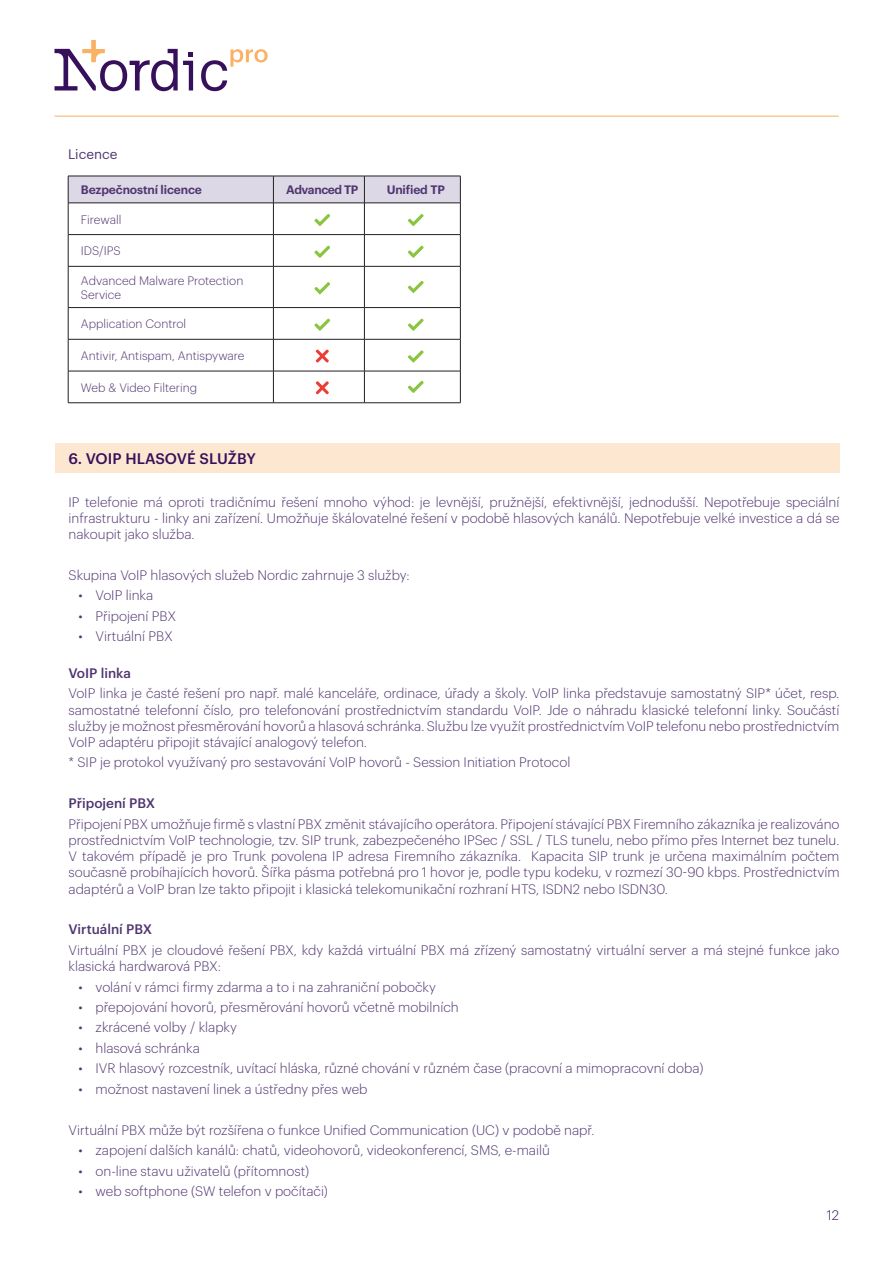
<style>
.page{position:relative;width:893px;height:1263px;background:#fff}
.page>*{position:absolute;margin:0;border:0;box-sizing:border-box;transform-origin:0 0}
.t1{font:500 15px "Graphik";color:#36105b}
.t2{font:300 13.5px/16.2px "Graphik";color:#503671;text-align:justify}
.t3{font:500 13.5px "Graphik";color:#503671}
.t4{font:13.5px "Graphik";color:#503671}
.t5{font:300 13.5px "Graphik";color:#36105b}
.t6{font:300 12px/14.4px "Graphik";color:#503671}
.t7{font:600 12px "Graphik";letter-spacing:-.01em;color:#503671}
.t8{font:600 12px "Graphik";letter-spacing:-.03em;color:#503671}
</style>
<div class="page">
<hr style="left:55px;top:115px;width:784px;height:2px;background:#fab164">
<svg style="left:55px;top:40px;width:138px;height:51px"></svg>
<svg style="left:201px;top:49px;width:67px;height:42px"></svg>
<svg style="left:68px;top:176px;width:393px;height:27px;background:#d3ceda"></svg>
<hr style="left:68px;top:203px;width:205px;height:1px;background:#231f20">
<hr style="left:68px;top:203px;width:1px;height:31px;background:#231f20">
<hr style="left:273px;top:203px;width:91px;height:1px;background:#231f20">
<hr style="left:273px;top:203px;width:1px;height:31px;background:#231f20">
<hr style="left:364px;top:203px;width:96px;height:1px;background:#231f20">
<hr style="left:364px;top:203px;width:1px;height:31px;background:#231f20">
<hr style="left:460px;top:203px;width:1px;height:31px;background:#231f20">
<hr style="left:68px;top:234px;width:205px;height:1px;background:#231f20">
<hr style="left:68px;top:235px;width:1px;height:31px;background:#231f20">
<hr style="left:273px;top:234px;width:91px;height:1px;background:#231f20">
<hr style="left:273px;top:235px;width:1px;height:31px;background:#231f20">
<hr style="left:364px;top:234px;width:96px;height:1px;background:#231f20">
<hr style="left:364px;top:235px;width:1px;height:31px;background:#231f20">
<hr style="left:460px;top:235px;width:1px;height:31px;background:#231f20">
<hr style="left:68px;top:266px;width:205px;height:1px;background:#231f20">
<hr style="left:68px;top:266px;width:1px;height:41px;background:#231f20">
<hr style="left:273px;top:266px;width:91px;height:1px;background:#231f20">
<hr style="left:273px;top:266px;width:1px;height:41px;background:#231f20">
<hr style="left:364px;top:266px;width:96px;height:1px;background:#231f20">
<hr style="left:364px;top:266px;width:1px;height:41px;background:#231f20">
<hr style="left:460px;top:266px;width:1px;height:41px;background:#231f20">
<hr style="left:68px;top:307px;width:205px;height:1px;background:#231f20">
<hr style="left:68px;top:308px;width:1px;height:31px;background:#231f20">
<hr style="left:273px;top:307px;width:91px;height:1px;background:#231f20">
<hr style="left:273px;top:308px;width:1px;height:31px;background:#231f20">
<hr style="left:364px;top:307px;width:96px;height:1px;background:#231f20">
<hr style="left:364px;top:308px;width:1px;height:31px;background:#231f20">
<hr style="left:460px;top:308px;width:1px;height:31px;background:#231f20">
<hr style="left:68px;top:339px;width:205px;height:1px;background:#231f20">
<hr style="left:68px;top:339px;width:1px;height:32px;background:#231f20">
<hr style="left:273px;top:339px;width:91px;height:1px;background:#231f20">
<hr style="left:273px;top:339px;width:1px;height:32px;background:#231f20">
<hr style="left:364px;top:339px;width:96px;height:1px;background:#231f20">
<hr style="left:364px;top:339px;width:1px;height:32px;background:#231f20">
<hr style="left:460px;top:339px;width:1px;height:32px;background:#231f20">
<hr style="left:68px;top:371px;width:205px;height:1px;background:#231f20">
<hr style="left:68px;top:371px;width:1px;height:32px;background:#231f20">
<hr style="left:273px;top:371px;width:91px;height:1px;background:#231f20">
<hr style="left:273px;top:371px;width:1px;height:32px;background:#231f20">
<hr style="left:364px;top:371px;width:96px;height:1px;background:#231f20">
<hr style="left:364px;top:371px;width:1px;height:32px;background:#231f20">
<hr style="left:460px;top:371px;width:1px;height:32px;background:#231f20">
<hr style="left:68px;top:402px;width:205px;height:1px;background:#231f20">
<hr style="left:273px;top:402px;width:91px;height:1px;background:#231f20">
<hr style="left:364px;top:402px;width:96px;height:1px;background:#231f20">
<svg style="left:314px;top:214px;width:16px;height:12px"></svg>
<svg style="left:408px;top:214px;width:16px;height:12px"></svg>
<svg style="left:314px;top:246px;width:16px;height:12px"></svg>
<svg style="left:408px;top:246px;width:16px;height:12px"></svg>
<svg style="left:314px;top:282px;width:16px;height:12px"></svg>
<svg style="left:408px;top:281px;width:16px;height:12px"></svg>
<svg style="left:314px;top:319px;width:16px;height:12px"></svg>
<svg style="left:408px;top:319px;width:16px;height:12px"></svg>
<svg style="left:316px;top:349px;width:13px;height:14px"></svg>
<svg style="left:408px;top:350px;width:16px;height:12px"></svg>
<svg style="left:316px;top:381px;width:13px;height:13px"></svg>
<svg style="left:408px;top:381px;width:16px;height:12px"></svg>
<div style="left:55px;top:443px;width:784px;height:30px;background:#fde7d0"></div>
<p class="t4" style="left:68px;top:144px;width:51px">Licence</p>
<p class="t7" style="left:81px;top:181px;width:123px">Bezpečnostní licence</p>
<p class="t8" style="left:286px;top:181px;width:74px">Advanced TP</p>
<p class="t7" style="left:387px;top:181px;width:60px">Unified TP</p>
<p class="t6" style="left:81px;top:211px;width:42px">Firewall</p>
<p class="t6" style="left:81px;top:243px;width:41px">IDS/IPS</p>
<p class="t6" style="left:81px;top:272px;width:164px">Advanced Malware Protection<br>Service</p>
<p class="t6" style="left:81px;top:316px;width:107px">Application Control</p>
<p class="t6" style="left:81px;top:348px;width:165px">Antivir, Antispam, Antispyware</p>
<p class="t6" style="left:81px;top:379px;width:118px">Web &amp; Video Filtering</p>
<p class="t1" style="left:69px;top:447px;width:189px">6. VOIP HLASOVÉ SLUŽBY</p>
<p class="t2" style="left:69px;top:492px;width:772px">IP telefonie má oproti tradičnímu řešení mnoho výhod: je levnější, pružnější, efektivnější, jednodušší. Nepotřebuje speciální infrastrukturu - linky ani zařízení. Umožňuje škálovatelné řešení v podobě hlasových kanálů. Nepotřebuje velké investice a dá se nakoupit jako služba.</p>
<p class="t2" style="left:69px;top:566px;width:343px">Skupina VoIP hlasových služeb Nordic zahrnuje 3 služby:</p>
<p class="t2" style="left:79px;top:586px;width:76px">• VoIP linka</p>
<p class="t2" style="left:79px;top:607px;width:99px">• Připojení PBX</p>
<p class="t2" style="left:79px;top:627px;width:96px">• Virtuální PBX</p>
<p class="t3" style="left:69px;top:663px;width:64px">VoIP linka</p>
<p class="t2" style="left:69px;top:684px;width:772px">VoIP linka je časté řešení pro např. malé kanceláře, ordinace, úřady a školy. VoIP linka představuje samostatný SIP* účet, resp. samostatné telefonní číslo, pro telefonování prostřednictvím standardu VoIP. Jde o náhradu klasické telefonní linky. Součástí služby je možnost přesměrování hovorů a hlasová schránka. Službu lze využít prostřednictvím VoIP telefonu nebo prostřednictvím VoIP adaptéru připojit stávající analogový telefon.</p>
<p class="t2" style="left:69px;top:753px;width:503px">* SIP je protokol využívaný pro sestavování VoIP hovorů - Session Initiation Protocol</p>
<p class="t3" style="left:69px;top:793px;width:88px">Připojení PBX</p>
<p class="t2" style="left:69px;top:815px;width:772px">Připojení PBX umožňuje firmě s vlastní PBX změnit stávajícího operátora. Připojení stávající PBX Firemního zákazníka je realizováno prostřednictvím VoIP technologie, tzv. SIP trunk, zabezpečeného IPSec / SSL / TLS tunelu, nebo přímo přes Internet bez tunelu.<br>V takovém případě je pro Trunk povolena IP adresa Firemního zákazníka. Kapacita SIP trunk je určena maximálním počtem současně probíhajících hovorů. Šířka pásma potřebná pro 1 hovor je, podle typu kodeku, v rozmezí 30-90 kbps. Prostřednictvím adaptérů a VoIP bran lze takto připojit i klasická telekomunikační rozhraní HTS, ISDN2 nebo ISDN30.</p>
<p class="t3" style="left:69px;top:919px;width:85px">Virtuální PBX</p>
<p class="t2" style="left:69px;top:941px;width:772px">Virtuální PBX je cloudové řešení PBX, kdy každá virtuální PBX má zřízený samostatný virtuální server a má stejné funkce jako klasická hardwarová PBX:</p>
<p class="t2" style="left:79px;top:977px;width:359px">• volání v rámci firmy zdarma a to i na zahraniční pobočky</p>
<p class="t2" style="left:79px;top:998px;width:382px">• přepojování hovorů, přesměrování hovorů včetně mobilních</p>
<p class="t2" style="left:79px;top:1018px;width:160px">• zkrácené volby / klapky</p>
<p class="t2" style="left:79px;top:1039px;width:123px">• hlasová schránka</p>
<p class="t2" style="left:79px;top:1059px;width:627px">• IVR hlasový rozcestník, uvítací hláska, různé chování v různém čase (pracovní a mimopracovní doba)</p>
<p class="t2" style="left:79px;top:1080px;width:290px">• možnost nastavení linek a ústředny přes web</p>
<p class="t2" style="left:69px;top:1121px;width:527px">Virtuální PBX může být rozšířena o funkce Unified Communication (UC) v podobě např.</p>
<p class="t2" style="left:79px;top:1141px;width:473px">• zapojení dalších kanálů: chatů, videohovorů, videokonferencí, SMS, e-mailů</p>
<p class="t2" style="left:79px;top:1161px;width:232px">• on-line stavu uživatelů (přítomnost)</p>
<p class="t2" style="left:79px;top:1182px;width:251px">• web softphone (SW telefon v počítači)</p>
<p class="t5" style="left:827px;top:1205px;width:14px">12</p>
</div>
